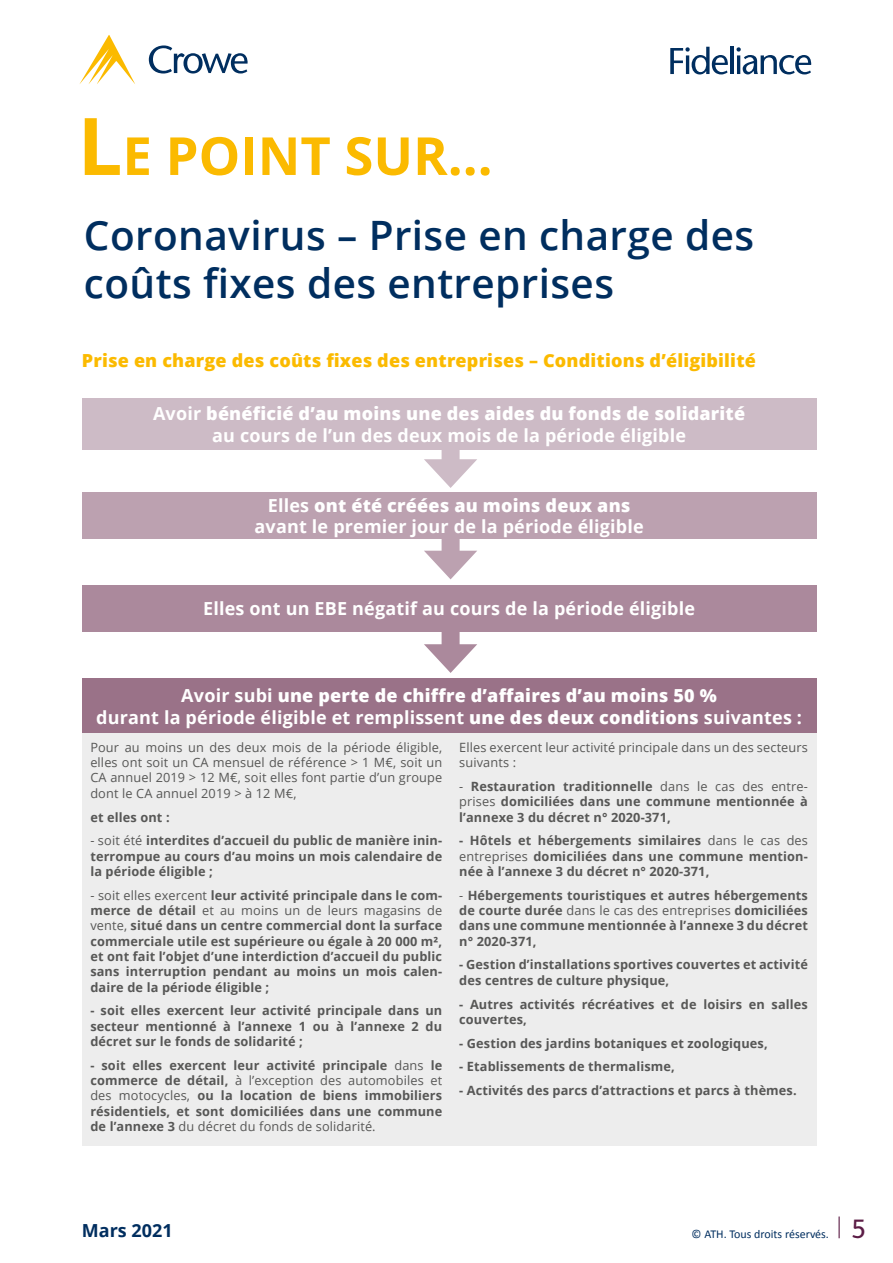
<style>
.page{position:relative;width:893px;height:1263px;background:#fff}
.page>*{position:absolute;margin:0;border:0;box-sizing:border-box;transform-origin:0 0}
.t1{font:700 52.5px "Open Sans";color:#fbba00}
.t2{font:600 40.5px/48.6px "Open Sans";letter-spacing:.01em;color:#002e5f}
.t3{font:27.45px "Alber";color:#5c1d46}
.t4{font:700 18px/21.6px "Open Sans";letter-spacing:.01em;color:#fff;text-align:center}
.t5{font:800 18px/21.6px "Open Sans";letter-spacing:.01em;color:#fff;text-align:center}
.t6{font:800 18px "Open Sans";letter-spacing:.01em;color:#fbba00}
.t7{font:700 18px "Open Sans";color:#002e5f}
.t8{font:700 12.75px/15.3px "Open Sans";letter-spacing:.01em;color:#575756;text-align:justify}
.t9{font:12.75px/15.3px "Open Sans";letter-spacing:.01em;color:#575756;text-align:justify}
.t10{font:12px "Calibri";color:#002e5f}
.s1{font-size:79.5px}
.s2{font-weight:800}
.s3{font-weight:700}
.s4{font-weight:400}
</style>
<div class="page">
<div style="left:442px;top:433px;width:18px;height:37px;background:#cdbbc6"></div>
<svg style="left:424px;top:459px;width:53px;height:29px"></svg>
<div style="left:442px;top:524px;width:18px;height:38px;background:#bca1b0"></div>
<svg style="left:424px;top:551px;width:53px;height:28px"></svg>
<hr style="left:838px;top:1216px;width:2px;height:22px;background:#5c1d46">
<div style="left:82px;top:399px;width:734px;height:51px;background:#cdbbc6"></div>
<div style="left:82px;top:492px;width:734px;height:47px;background:#bca1b0"></div>
<div style="left:442px;top:618px;width:18px;height:37px;background:#ab899c"></div>
<svg style="left:424px;top:644px;width:53px;height:29px"></svg>
<div style="left:82px;top:585px;width:734px;height:46px;background:#ab899c"></div>
<div style="left:82px;top:678px;width:734px;height:55px;background:#9a7288"></div>
<div style="left:82px;top:733px;width:369px;height:413px;background:#ededed"></div>
<div style="left:451px;top:733px;width:365px;height:413px;background:#ededed"></div>
<svg style="left:149px;top:45px;width:99px;height:29px"></svg>
<svg style="left:80px;top:35px;width:55px;height:49px"></svg>
<svg style="left:670px;top:47px;width:58px;height:27px"></svg>
<hr style="left:730px;top:47px;width:3px;height:27px;background:#002e5f">
<svg style="left:736px;top:47px;width:75px;height:27px"></svg>
<h1 class="t1" style="left:78px;top:119px;width:416px"><span class="s1">L</span>E POINT SUR...</h1>
<h2 class="t2" style="left:84px;top:210px;width:672px">Coronavirus – Prise en charge des coûts fixes des entreprises</h2>
<h3 class="t6" style="left:82px;top:346px;width:676px">Prise en charge des coûts fixes des entreprises – Conditions d’éligibilité</h3>
<h3 class="t4" style="left:153px;top:402px;width:594px">Avoir <span class="s2">bénéficié d’au moins une des aides du fonds de solidarité </span>au cours de l’un des deux mois de la période éligible</h3>
<h3 class="t4" style="left:255px;top:494px;width:391px">Elles <span class="s2">ont été créées au moins deux ans </span>avant le premier jour de la période éligible</h3>
<h3 class="t4" style="left:203px;top:597px;width:493px">Elles ont un EBE négatif au cours de la période éligible</h3>
<h3 class="t5" style="left:96px;top:684px;width:707px"><span class="s3">Avoir subi</span> une perte de chiffre d’affaires d’au moins 50 %<br><span class="s3">durant la période éligible et remplissent</span> une des deux conditions <span class="s3">suivantes :</span></h3>
<p class="t9" style="left:90px;top:739px;width:353px">Pour au moins un des deux mois de la période éligible, elles ont soit un CA mensuel de référence &gt; 1 M€, soit un CA annuel 2019 &gt; 12 M€, soit elles font partie d’un groupe dont le CA annuel 2019 &gt; à 12 M€,</p>
<p class="t8" style="left:90px;top:809px;width:81px">et elles ont :</p>
<p class="t8" style="left:90px;top:833px;width:353px"><span class="s4">- soit été</span> interdites d’accueil du public de manière inin&shy;terrompue au cours d’au moins un mois calendaire de la période éligible ;</p>
<p class="t8" style="left:90px;top:887px;width:353px"><span class="s4">- soit elles exercent</span> leur activité principale dans le com&shy;merce de détail <span class="s4">et au moins un de leurs magasins de vente,</span> situé dans un centre commercial dont la surface commerciale utile est supérieure ou égale à 20 000 m², et ont fait l’objet d’une interdiction d’accueil du public sans interruption pendant au moins un mois calen&shy;daire de la période éligible ;</p>
<p class="t8" style="left:90px;top:1003px;width:353px">- soit elles exercent leur activité principale dans un secteur mentionné à l’annexe 1 ou à l’annexe 2 du décret sur le fonds de solidarité ;</p>
<p class="t8" style="left:90px;top:1057px;width:353px">- soit elles exercent leur activité principale <span class="s4">dans</span> le commerce de détail, <span class="s4">à l’exception des automobiles et des motocycles,</span> ou la location de biens immobiliers résidentiels, et sont domiciliées dans une commune de l’annexe 3 <span class="s4">du décret du fonds de solidarité.</span></p>
<p class="t9" style="left:459px;top:739px;width:350px">Elles exercent leur activité principale dans un des secteurs suivants :</p>
<p class="t8" style="left:459px;top:778px;width:350px"><span class="s4">-</span> Restauration traditionnelle <span class="s4">dans le cas des entre&shy;prises</span> domiciliées dans une commune mentionnée à l’annexe 3 du décret n° 2020-371,</p>
<p class="t8" style="left:459px;top:833px;width:350px">- Hôtels et hébergements similaires <span class="s4">dans le cas des entreprises</span> domiciliées dans une commune mention&shy;née à l’annexe 3 du décret n° 2020-371,</p>
<p class="t8" style="left:459px;top:887px;width:350px"><span class="s4">-</span> Hébergements touristiques et autres hébergements de courte durée <span class="s4">dans le cas des entreprises</span> domiciliées dans une commune mentionnée à l’annexe 3 du décret n° 2020-371,</p>
<p class="t8" style="left:459px;top:957px;width:350px">- Gestion d’installations sportives couvertes et activité des centres de culture physique,</p>
<p class="t8" style="left:459px;top:996px;width:350px">- Autres activités récréatives et de loisirs en salles couvertes,</p>
<p class="t8" style="left:459px;top:1035px;width:310px">- Gestion des jardins botaniques et zoologiques,</p>
<p class="t8" style="left:459px;top:1059px;width:217px">- Etablissements de thermalisme,</p>
<p class="t8" style="left:459px;top:1083px;width:339px">- Activités des parcs d’attractions et parcs à thèmes.</p>
<h3 class="t7" style="left:82px;top:1218px;width:92px">Mars 2021</h3>
<p class="t10" style="left:692px;top:1227px;width:139px">© ATH. Tous droits réservés.</p>
<h3 class="t3" style="left:851px;top:1212px;width:16px">5</h3>
</div>
